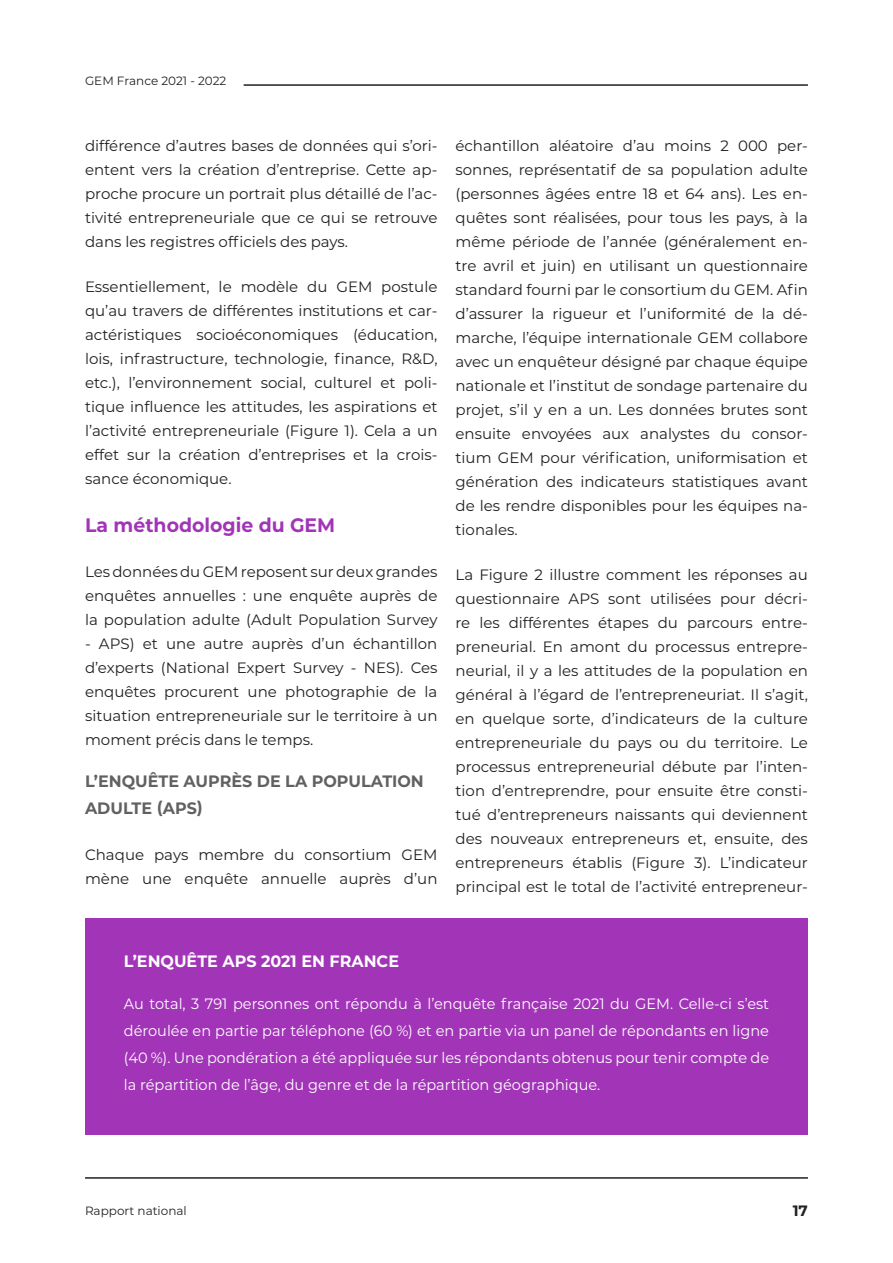
<style>
.page{position:relative;width:893px;height:1263px;background:#fff}
.page>*{position:absolute;margin:0;border:0;box-sizing:border-box;transform-origin:0 0}
.t1{font:700 19.5px "Montserrat";color:#a234b8}
.t2{font:700 16.5px/27px "Montserrat";color:#616161}
.t3{font:700 16.5px "Montserrat";color:#fff}
.t4{font:15px/24px "Montserrat";color:#231f20;text-align:justify}
.t5{font:15px/27px "Montserrat";color:#fff;text-align:justify}
.t6{font:700 15px "Montserrat";color:#231f20}
.t7{font:12px "Montserrat";color:#231f20}
</style>
<div class="page">
<hr style="left:244px;top:84px;width:564px;height:2px;background:#231f20">
<hr style="left:85px;top:1177px;width:723px;height:2px;background:#231f20">
<div style="left:85px;top:918px;width:723px;height:216px;background:#a234b8"></div>
<p class="t7" style="left:85px;top:76px;width:143px">GEM France 2021 - 2022</p>
<p class="t4" style="left:85px;top:134px;width:354px">différence d’autres bases de données qui s’ori&shy;entent vers la création d’entreprise. Cette ap&shy;proche procure un portrait plus détaillé de l’ac&shy;tivité entrepreneuriale que ce qui se retrouve dans les registres officiels des pays.</p>
<p class="t4" style="left:85px;top:275px;width:354px">Essentiellement, le modèle du GEM postule qu’au travers de différentes institutions et car&shy;actéristiques socioéconomiques (éducation, lois, infrastructure, technologie, finance, R&amp;D, etc.), l’environnement social, culturel et poli&shy;tique influence les attitudes, les aspirations et l’activité entrepreneuriale (Figure 1). Cela a un effet sur la création d’entreprises et la crois&shy;sance économique.</p>
<h1 class="t1" style="left:85px;top:515px;width:252px">La méthodologie du GEM</h1>
<p class="t4" style="left:85px;top:560px;width:354px">Les données du GEM reposent sur deux grandes enquêtes annuelles : une enquête auprès de la population adulte (Adult Population Survey</p>
<p class="t4" style="left:85px;top:632px;width:354px">- APS) et une autre auprès d’un échantillon d’experts (National Expert Survey - NES). Ces enquêtes procurent une photographie de la situation entrepreneuriale sur le territoire à un moment précis dans le temps.</p>
<p class="t2" style="left:85px;top:768px;width:340px">L’ENQUÊTE AUPRÈS DE LA POPULATION<br>ADULTE (APS)</p>
<p class="t4" style="left:85px;top:843px;width:354px">Chaque pays membre du consortium GEM mène une enquête annuelle auprès d’un</p>
<p class="t4" style="left:455px;top:134px;width:354px">échantillon aléatoire d’au moins 2 000 per&shy;sonnes, représentatif de sa population adulte (personnes âgées entre 18 et 64 ans). Les en&shy;quêtes sont réalisées, pour tous les pays, à la même période de l’année (généralement en&shy;tre avril et juin) en utilisant un questionnaire standard fourni par le consortium du GEM. Afin d’assurer la rigueur et l’uniformité de la dé&shy;marche, l’équipe internationale GEM collabore avec un enquêteur désigné par chaque équipe nationale et l’institut de sondage partenaire du projet, s’il y en a un. Les données brutes sont ensuite envoyées aux analystes du consor&shy;tium GEM pour vérification, uniformisation et génération des indicateurs statistiques avant de les rendre disponibles pour les équipes na&shy;tionales.</p>
<p class="t4" style="left:455px;top:563px;width:354px">La Figure 2 illustre comment les réponses au questionnaire APS sont utilisées pour décri&shy;re les différentes étapes du parcours entre&shy;preneurial. En amont du processus entrepre&shy;neurial, il y a les attitudes de la population en général à l’égard de l’entrepreneuriat. Il s’agit, en quelque sorte, d’indicateurs de la culture entrepreneuriale du pays ou du territoire. Le processus entrepreneurial débute par l’inten&shy;tion d’entreprendre, pour ensuite être consti&shy;tué d’entrepreneurs naissants qui deviennent des nouveaux entrepreneurs et, ensuite, des entrepreneurs établis (Figure 3). L’indicateur principal est le total de l’activité entrepreneur-</p>
<p class="t3" style="left:124px;top:952px;width:277px">L’ENQUÊTE APS 2021 EN FRANCE</p>
<p class="t5" style="left:124px;top:991px;width:647px">Au total, 3 791 personnes ont répondu à l’enquête française 2021 du GEM. Celle-ci s’est déroulée en partie par téléphone (60 %) et en partie via un panel de répondants en ligne (40 %). Une pondération a été appliquée sur les répondants obtenus pour tenir compte de la répartition de l’âge, du genre et de la répartition géographique.</p>
<p class="t7" style="left:85px;top:1206px;width:103px">Rapport national</p>
<p class="t6" style="left:793px;top:1203px;width:17px">17</p>
</div>
